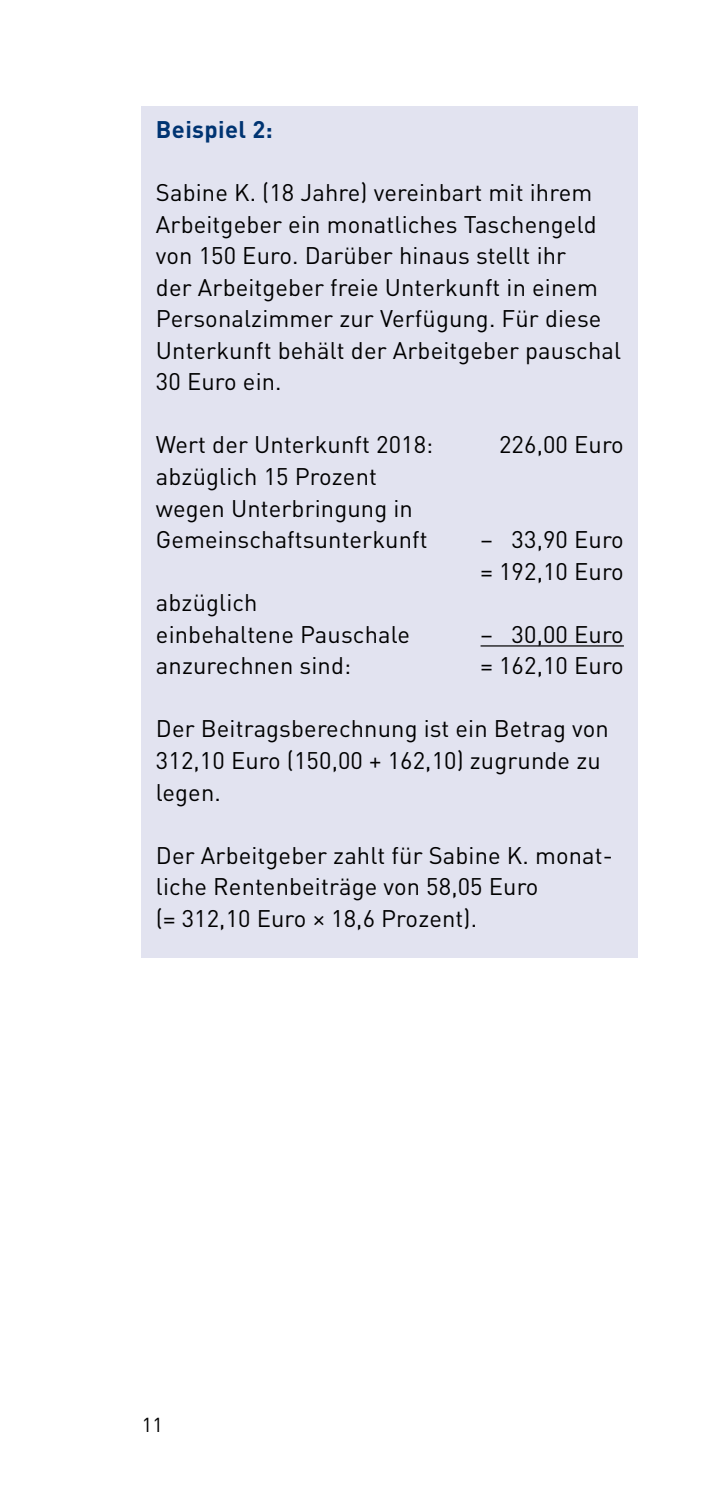
<style>
.page{position:relative;width:709px;height:1489px;background:#fff}
.page>*{position:absolute;margin:0;border:0;box-sizing:border-box;transform-origin:0 0}
.t1{font:23.75px/31.5px "DIN";letter-spacing:.005em;color:#000}
.t2{font:700 23.75px "DIN";letter-spacing:.015em;color:#003472}
.t3{font:20px "DIN";color:#000}
</style>
<div class="page">
<div style="left:142px;top:106px;width:496px;height:852px;background:#e2e3f0"></div>
<hr style="left:480px;top:645px;width:144px;height:1px;background:#000">
<h3 class="t2" style="left:156px;top:114px;width:118px">Beispiel 2:</h3>
<p class="t1" style="left:156px;top:176px;width:467px">Sabine K. (18 Jahre) vereinbart mit ihrem Arbeit geber ein monatliches Taschengeld von 150 Euro. Darüber hinaus stellt ihr<br>der Arbeitgeber freie Unterkunft in einem Personalzimmer zur Verfügung. Für diese Unterkunft behält der Arbeitgeber pauschal 30 Euro ein.</p>
<p class="t1" style="left:156px;top:428px;width:279px">Wert der Unterkunft 2018:</p>
<p class="t1" style="left:499px;top:428px;width:126px">226,00 Euro</p>
<p class="t1" style="left:156px;top:460px;width:273px">abzüglich 15 Prozent wegen Unterbringung in<br>Gemeinschaftsunterkunft</p>
<p class="t1" style="left:480px;top:523px;width:145px">– 33,90 Euro</p>
<p class="t1" style="left:480px;top:555px;width:145px">= 192,10 Euro</p>
<p class="t1" style="left:156px;top:586px;width:103px">abzüglich</p>
<p class="t1" style="left:156px;top:618px;width:255px">einbehaltene Pauschale</p>
<p class="t1" style="left:480px;top:618px;width:145px">– 30,00 Euro</p>
<p class="t1" style="left:156px;top:649px;width:197px">anzurechnen sind:</p>
<p class="t1" style="left:480px;top:649px;width:145px">= 162,10 Euro</p>
<p class="t1" style="left:156px;top:712px;width:454px">Der Beitragsberechnung ist ein Betrag von<br>312,10 Euro (150,00 + 162,10) zugrunde zu legen.</p>
<p class="t1" style="left:156px;top:838px;width:458px">Der Arbeitgeber zahlt für Sabine K. monat&shy;liche Rentenbeiträge von 58,05 Euro<br>( = 312,10 Euro × 18,6 Prozent).</p>
<p class="t3" style="left:142px;top:1411px;width:23px">11</p>
</div>
